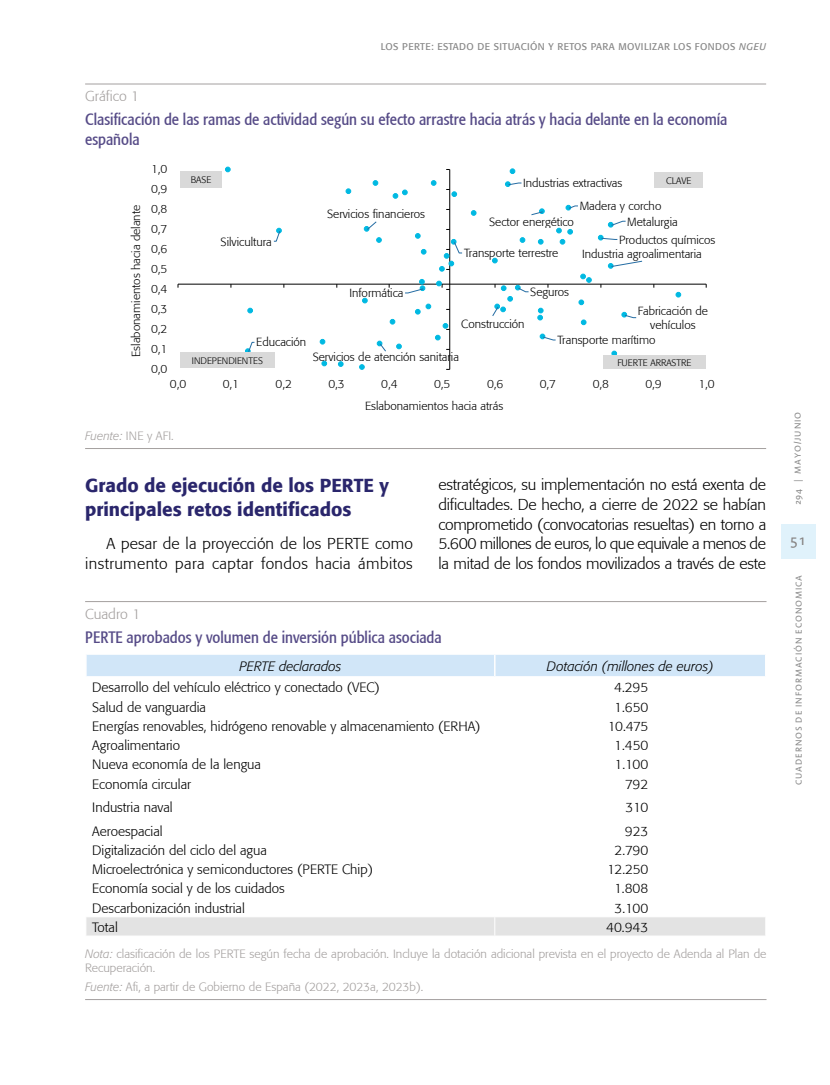
<style>
.page{position:relative;width:830px;height:1085px;background:#fff}
.page>*{position:absolute;margin:0;border:0;box-sizing:border-box;transform-origin:0 0}
.t1{font:500 18.75px/23.9px "Formata";color:#2a266c}
.t2{font:condensed 16.5px/19.8px "Formata";color:#564b87}
.t3{font:300 15.75px/19.5px "Formata";letter-spacing:.005em;color:#000;text-align:justify}
.t4{font:300 15.75px/20.2px "Formata";letter-spacing:.025em;color:#000;text-align:right}
.t5{font:15px "Linotype Aroma";color:#878483}
.t6{font:300 14.25px "Formata";color:#a4a09f}
.t7{font:300 13.5px "Formata";color:#000}
.t8{font:italic 300 13.5px "Formata";color:#000}
.t9{font:300 12px/14.4px "Formata";color:#a4a09f}
.t10{font:300 11.7px/13.5px "Formata";color:#000;text-align:center}
.t11{font:9.75px "Formata";letter-spacing:.04em;color:#878787}
.t12{font:300 9.45px "Formata";color:#000}
.t13{font:9px "Linotype Aroma";letter-spacing:.1em;color:#878787}
.s1{font-style:italic}
</style>
<div class="page">
<div style="left:780px;top:524px;width:34px;height:34px;background:#e0f2fb"></div>
<hr style="left:85px;top:84px;width:680px;height:1px;background:#a4a09f">
<hr style="left:85px;top:448px;width:680px;height:1px;background:#a4a09f">
<hr style="left:449px;top:169px;width:1px;height:200px;background:#000">
<hr style="left:178px;top:284px;width:527px;height:1px;background:#000">
<svg style="left:421px;top:249px;width:5px;height:5px"></svg>
<svg style="left:578px;top:299px;width:5px;height:6px"></svg>
<svg style="left:509px;top:168px;width:6px;height:6px"></svg>
<svg style="left:675px;top:292px;width:5px;height:5px"></svg>
<svg style="left:538px;top:239px;width:5px;height:5px"></svg>
<svg style="left:556px;top:228px;width:16px;height:16px"></svg>
<svg style="left:537px;top:308px;width:6px;height:12px"></svg>
<svg style="left:580px;top:319px;width:6px;height:6px"></svg>
<svg style="left:415px;top:233px;width:5px;height:5px"></svg>
<svg style="left:519px;top:237px;width:6px;height:5px"></svg>
<svg style="left:435px;top:323px;width:14px;height:17px"></svg>
<svg style="left:436px;top:281px;width:13px;height:9px"></svg>
<svg style="left:362px;top:298px;width:5px;height:5px"></svg>
<svg style="left:580px;top:274px;width:11px;height:8px"></svg>
<svg style="left:471px;top:210px;width:5px;height:5px"></svg>
<svg style="left:431px;top:180px;width:5px;height:5px"></svg>
<svg style="left:396px;top:344px;width:5px;height:5px"></svg>
<svg style="left:492px;top:258px;width:5px;height:5px"></svg>
<svg style="left:376px;top:237px;width:5px;height:5px"></svg>
<svg style="left:247px;top:308px;width:6px;height:5px"></svg>
<svg style="left:338px;top:361px;width:5px;height:5px"></svg>
<svg style="left:446px;top:189px;width:10px;height:8px"></svg>
<svg style="left:372px;top:180px;width:6px;height:5px"></svg>
<svg style="left:392px;top:190px;width:15px;height:8px"></svg>
<svg style="left:225px;top:167px;width:5px;height:5px"></svg>
<svg style="left:611px;top:351px;width:5px;height:4px"></svg>
<svg style="left:345px;top:188px;width:6px;height:6px"></svg>
<svg style="left:321px;top:361px;width:6px;height:5px"></svg>
<svg style="left:359px;top:364px;width:5px;height:5px"></svg>
<svg style="left:389px;top:319px;width:6px;height:5px"></svg>
<svg style="left:415px;top:304px;width:16px;height:10px"></svg>
<svg style="left:320px;top:339px;width:5px;height:5px"></svg>
<svg style="left:273px;top:228px;width:8px;height:14px"></svg>
<svg style="left:505px;top:181px;width:17px;height:6px"></svg>
<svg style="left:607px;top:260px;width:35px;height:8px"></svg>
<svg style="left:565px;top:205px;width:13px;height:5px"></svg>
<svg style="left:597px;top:235px;width:20px;height:5px"></svg>
<svg style="left:607px;top:220px;width:19px;height:7px"></svg>
<svg style="left:621px;top:312px;width:15px;height:6px"></svg>
<svg style="left:531px;top:208px;width:13px;height:7px"></svg>
<svg style="left:439px;top:239px;width:23px;height:32px"></svg>
<svg style="left:539px;top:334px;width:17px;height:6px"></svg>
<svg style="left:404px;top:279px;width:21px;height:14px"></svg>
<svg style="left:364px;top:221px;width:13px;height:10px"></svg>
<svg style="left:491px;top:284px;width:38px;height:32px"></svg>
<svg style="left:245px;top:342px;width:10px;height:10px"></svg>
<svg style="left:377px;top:341px;width:9px;height:11px"></svg>
<div style="left:654px;top:173px;width:48px;height:15px;background:#d9d9d9"></div>
<div style="left:180px;top:171px;width:42px;height:17px;background:#d9d9d9"></div>
<div style="left:602px;top:355px;width:103px;height:13px;background:#d9d9d9"></div>
<div style="left:180px;top:352px;width:94px;height:16px;background:#d9d9d9"></div>
<hr style="left:85px;top:601px;width:681px;height:1px;background:#a4a09f">
<hr style="left:85px;top:999px;width:681px;height:1px;background:#a4a09f">
<svg style="left:86px;top:654px;width:679px;height:281px"></svg>
<p class="t11" style="left:380px;top:40px;width:386px">LOS PERTE: ESTADO DE SITUACIÓN Y RETOS PARA MOVILIZAR LOS FONDOS <span class="s1">NGEU</span></p>
<p class="t6" style="left:85px;top:88px;width:56px">Gráfico 1</p>
<p class="t2" style="left:85px;top:110px;width:643px">Clasificación de las ramas de actividad según su efecto arrastre hacia atrás y hacia delante en la economía española</p>
<p class="t10" style="left:129px;top:357px;width:153px;rotate:-90deg">Eslabonamientos hacia delante</p>
<p class="t10" style="left:151px;top:162px;width:18px">1,0</p>
<p class="t10" style="left:151px;top:182px;width:18px">0,9</p>
<p class="t10" style="left:151px;top:202px;width:18px">0,8</p>
<p class="t10" style="left:151px;top:222px;width:18px">0,7</p>
<p class="t10" style="left:151px;top:242px;width:18px">0,6</p>
<p class="t10" style="left:151px;top:262px;width:18px">0,5</p>
<p class="t10" style="left:151px;top:282px;width:18px">0,4</p>
<p class="t10" style="left:151px;top:302px;width:18px">0,3</p>
<p class="t10" style="left:151px;top:322px;width:18px">0,2</p>
<p class="t10" style="left:151px;top:342px;width:18px">0,1</p>
<p class="t10" style="left:151px;top:362px;width:18px">0,0</p>
<p class="t12" style="left:191px;top:174px;width:22px">BASE</p>
<p class="t12" style="left:666px;top:175px;width:27px">CLAVE</p>
<p class="t10" style="left:523px;top:177px;width:101px">Industrias extractivas</p>
<p class="t10" style="left:220px;top:235px;width:53px">Silvicultura</p>
<p class="t10" style="left:256px;top:335px;width:51px">Educación</p>
<p class="t10" style="left:327px;top:207px;width:99px">Servicios financieros</p>
<p class="t10" style="left:349px;top:286px;width:56px">Informática</p>
<p class="t10" style="left:579px;top:199px;width:83px">Madera y corcho</p>
<p class="t10" style="left:619px;top:233px;width:98px">Productos químicos</p>
<p class="t10" style="left:627px;top:215px;width:52px">Metalurgia</p>
<p class="t10" style="left:489px;top:215px;width:86px">Sector energético</p>
<p class="t10" style="left:464px;top:246px;width:96px">Transporte terrestre</p>
<p class="t10" style="left:582px;top:247px;width:121px">Industria agroalimentaria</p>
<p class="t10" style="left:530px;top:285px;width:40px">Seguros</p>
<p class="t10" style="left:461px;top:317px;width:65px">Construcción</p>
<p class="t10" style="left:637px;top:304px;width:72px">Fabricación de vehículos</p>
<p class="t10" style="left:557px;top:333px;width:99px">Transporte marítimo</p>
<p class="t10" style="left:312px;top:350px;width:148px">Servicios de atención sanitaria</p>
<p class="t12" style="left:192px;top:355px;width:72px">INDEPENDIENTES</p>
<p class="t12" style="left:617px;top:356px;width:76px">FUERTE ARRASTRE</p>
<p class="t10" style="left:170px;top:377px;width:18px">0,0</p>
<p class="t10" style="left:223px;top:377px;width:18px">0,1</p>
<p class="t10" style="left:275px;top:377px;width:18px">0,2</p>
<p class="t10" style="left:328px;top:377px;width:18px">0,3</p>
<p class="t10" style="left:381px;top:377px;width:18px">0,4</p>
<p class="t10" style="left:434px;top:377px;width:18px">0,5</p>
<p class="t10" style="left:487px;top:377px;width:18px">0,6</p>
<p class="t10" style="left:539px;top:377px;width:18px">0,7</p>
<p class="t10" style="left:592px;top:377px;width:18px">0,8</p>
<p class="t10" style="left:645px;top:377px;width:18px">0,9</p>
<p class="t10" style="left:698px;top:377px;width:18px">1,0</p>
<p class="t10" style="left:365px;top:399px;width:140px">Eslabonamientos hacia atrás</p>
<p class="t9" style="left:85px;top:428px;width:90px"><span class="s1">Fuente:</span> INE y AFI.</p>
<h1 class="t1" style="left:85px;top:473px;width:305px">Grado de ejecución de los PERTE y principales retos identificados</h1>
<p class="t4" style="left:85px;top:533px;width:329px">A pesar de la proyección de los PERTE como instrumento para captar fondos hacia ámbitos</p>
<p class="t3" style="left:438px;top:475px;width:329px">estratégicos, su implementación no está exenta de dificultades. De hecho, a cierre de 2022 se habían comprometido (convocatorias resueltas) en torno a 5.600 millones de euros, lo que equivale a menos de la mitad de los fondos movilizados a través de este</p>
<p class="t6" style="left:85px;top:605px;width:57px">Cuadro 1</p>
<p class="t2" style="left:85px;top:627px;width:358px">PERTE aprobados y volumen de inversión pública asociada</p>
<p class="t8" style="left:239px;top:657px;width:103px">PERTE declarados</p>
<p class="t8" style="left:546px;top:657px;width:168px">Dotación (millones de euros)</p>
<p class="t7" style="left:92px;top:679px;width:289px">Desarrollo del vehículo eléctrico y conectado (VEC)</p>
<p class="t7" style="left:614px;top:679px;width:36px">4.295</p>
<p class="t7" style="left:92px;top:698px;width:115px">Salud de vanguardia</p>
<p class="t7" style="left:614px;top:698px;width:36px">1.650</p>
<p class="t7" style="left:92px;top:718px;width:389px">Energías renovables, hidrógeno renovable y almacenamiento (ERHA)</p>
<p class="t7" style="left:607px;top:718px;width:42px">10.475</p>
<p class="t7" style="left:92px;top:737px;width:89px">Agroalimentario</p>
<p class="t7" style="left:614px;top:737px;width:36px">1.450</p>
<p class="t7" style="left:92px;top:756px;width:170px">Nueva economía de la lengua</p>
<p class="t7" style="left:614px;top:756px;width:35px">1.100</p>
<p class="t7" style="left:92px;top:775px;width:100px">Economía circular</p>
<p class="t7" style="left:625px;top:775px;width:25px">792</p>
<p class="t7" style="left:92px;top:799px;width:82px">Industria naval</p>
<p class="t7" style="left:625px;top:799px;width:24px">310</p>
<p class="t7" style="left:92px;top:822px;width:72px">Aeroespacial</p>
<p class="t7" style="left:624px;top:822px;width:25px">923</p>
<p class="t7" style="left:92px;top:842px;width:176px">Digitalización del ciclo del agua</p>
<p class="t7" style="left:614px;top:842px;width:35px">2.790</p>
<p class="t7" style="left:92px;top:861px;width:282px">Microelectrónica y semiconductores (PERTE Chip)</p>
<p class="t7" style="left:607px;top:861px;width:43px">12.250</p>
<p class="t7" style="left:92px;top:880px;width:194px">Economía social y de los cuidados</p>
<p class="t7" style="left:613px;top:880px;width:36px">1.808</p>
<p class="t7" style="left:92px;top:899px;width:154px">Descarbonización industrial</p>
<p class="t7" style="left:614px;top:899px;width:35px">3.100</p>
<p class="t7" style="left:92px;top:919px;width:27px">Total</p>
<p class="t7" style="left:606px;top:919px;width:44px">40.943</p>
<p class="t9" style="left:85px;top:946px;width:682px"><span class="s1">Nota:</span> clasificación de los PERTE según fecha de aprobación. Incluye la dotación adicional prevista en el proyecto de Adenda al Plan de<br>Recuperación.</p>
<p class="t9" style="left:85px;top:979px;width:339px"><span class="s1">Fuente:</span> Afi, a partir de Gobierno de España (2022, 2023a, 2023b).</p>
<p class="t13" style="left:791px;top:505px;width:95px;rotate:-90deg">294 | MAYO/JUNIO</p>
<p class="t5" style="left:789px;top:530px;width:18px">51</p>
<p class="t13" style="left:792px;top:785px;width:212px;rotate:-90deg">CUADERNOS DE INFORMACIÓN ECONOMICA</p>
</div>
